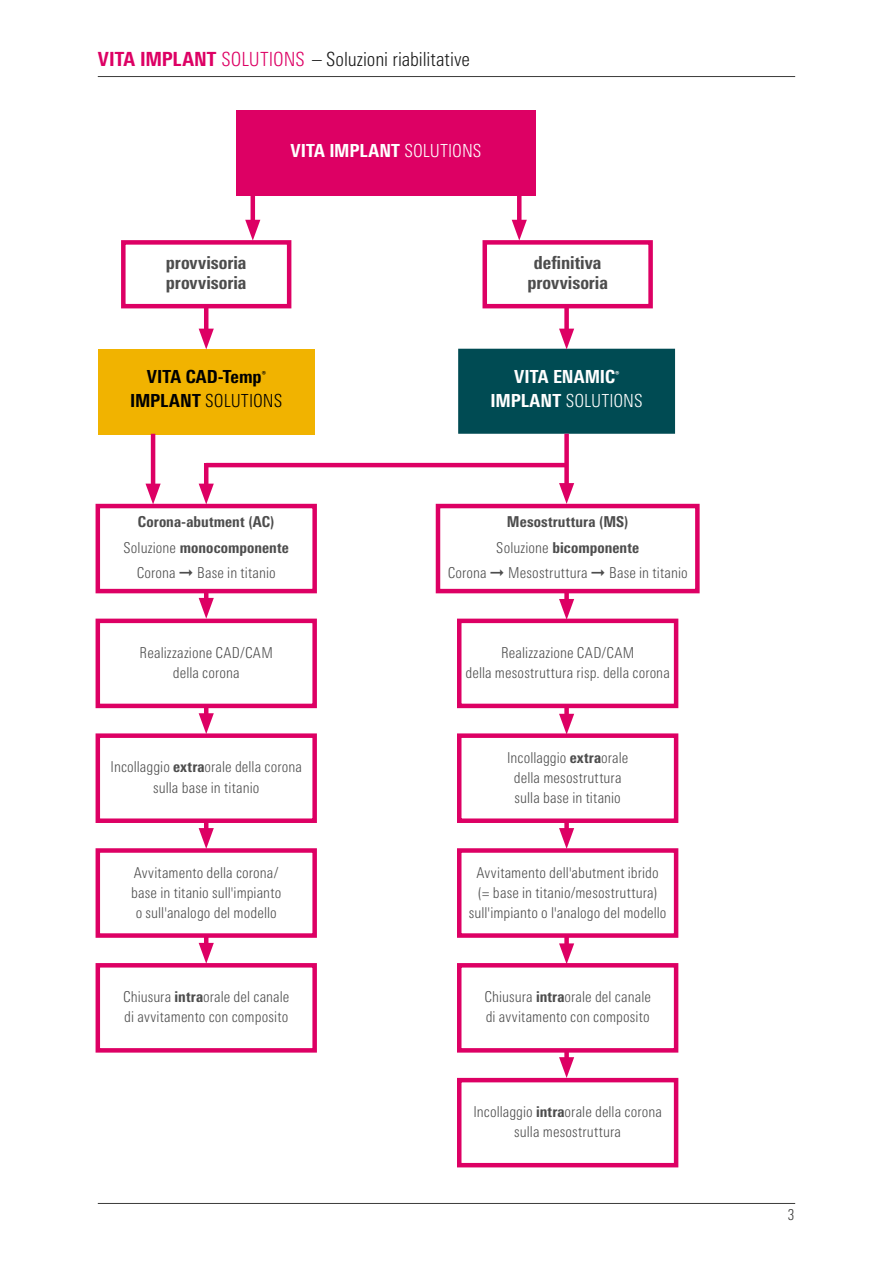
<style>
.page{position:relative;width:893px;height:1263px;background:#fff}
.page>*{position:absolute;margin:0;border:0;box-sizing:border-box;transform-origin:0 0}
.t1{font:300 condensed 19.5px "Univers Next Pro";letter-spacing:-.005em;color:#1a1a1a}
.t2{font:800 condensed 18px/24px "Univers Next Pro";letter-spacing:.005em;color:#fff;text-align:center}
.t3{font:800 condensed 18px/20.2px "Univers Next Pro";color:#4d4d4d}
.t4{font:800 condensed 18px/24px "Univers Next Pro";color:#000;text-align:center}
.t5{font:300 condensed 15px/20.2px "Univers Next Pro";letter-spacing:.005em;color:#4d4d4d;text-align:center}
.t6{font:800 condensed 15px/25.5px "Univers Next Pro";letter-spacing:.005em;color:#4d4d4d;text-align:center}
.t7{font:300 condensed 15px "Univers Next Pro";color:#3b3b3a}
.s1{font-weight:800;color:#dd0064}
.s2{color:#dd0064}
.s3{font-weight:300}
.s4{font-weight:800}
</style>
<div class="page">
<hr style="left:98px;top:1203px;width:697px;height:1px;background:#3b3b3a">
<hr style="left:98px;top:76px;width:697px;height:1px;background:#3b3b3a">
<div style="left:98px;top:349px;width:217px;height:85px;background:#f1b300"></div>
<div style="left:236px;top:111px;width:300px;height:85px;background:#dd0064"></div>
<div style="left:96px;top:504px;width:221px;height:89px;background:#fff;border:4px solid #dd0064"></div>
<div style="left:436px;top:504px;width:264px;height:89px;background:#fff;border:4px solid #dd0064"></div>
<div style="left:96px;top:619px;width:221px;height:89px;background:#fff;border:4px solid #dd0064"></div>
<div style="left:457px;top:619px;width:221px;height:89px;background:#fff;border:4px solid #dd0064"></div>
<div style="left:96px;top:733px;width:221px;height:90px;background:#fff;border:4px solid #dd0064"></div>
<div style="left:457px;top:733px;width:221px;height:90px;background:#fff;border:4px solid #dd0064"></div>
<div style="left:96px;top:848px;width:221px;height:90px;background:#fff;border:4px solid #dd0064"></div>
<div style="left:457px;top:848px;width:221px;height:90px;background:#fff;border:4px solid #dd0064"></div>
<div style="left:96px;top:963px;width:221px;height:89px;background:#fff;border:4px solid #dd0064"></div>
<div style="left:457px;top:963px;width:221px;height:89px;background:#fff;border:4px solid #dd0064"></div>
<div style="left:457px;top:1078px;width:221px;height:89px;background:#fff;border:4px solid #dd0064"></div>
<div style="left:121px;top:240px;width:170px;height:68px;background:#fff;border:4px solid #dd0064"></div>
<div style="left:482px;top:240px;width:171px;height:68px;background:#fff;border:4px solid #dd0064"></div>
<div style="left:458px;top:349px;width:217px;height:85px;background:#004b53;border:2px solid #004b53"></div>
<hr style="left:204px;top:463px;width:4px;height:29px;background:#dd0064">
<svg style="left:199px;top:484px;width:15px;height:20px"></svg>
<hr style="left:151px;top:434px;width:4px;height:58px;background:#dd0064">
<svg style="left:145px;top:484px;width:16px;height:20px"></svg>
<div style="left:564px;top:434px;width:5px;height:57px;background:#dd0064"></div>
<svg style="left:559px;top:483px;width:15px;height:21px"></svg>
<hr style="left:204px;top:591px;width:4px;height:15px;background:#dd0064">
<svg style="left:199px;top:598px;width:15px;height:21px"></svg>
<hr style="left:204px;top:706px;width:4px;height:15px;background:#dd0064">
<svg style="left:199px;top:713px;width:15px;height:21px"></svg>
<hr style="left:204px;top:821px;width:4px;height:15px;background:#dd0064">
<svg style="left:199px;top:828px;width:15px;height:21px"></svg>
<hr style="left:204px;top:935px;width:4px;height:16px;background:#dd0064">
<svg style="left:199px;top:943px;width:15px;height:21px"></svg>
<div style="left:564px;top:591px;width:5px;height:16px;background:#dd0064"></div>
<svg style="left:559px;top:599px;width:15px;height:21px"></svg>
<div style="left:564px;top:706px;width:5px;height:16px;background:#dd0064"></div>
<svg style="left:559px;top:714px;width:15px;height:21px"></svg>
<div style="left:564px;top:821px;width:5px;height:15px;background:#dd0064"></div>
<svg style="left:559px;top:828px;width:15px;height:21px"></svg>
<div style="left:564px;top:935px;width:5px;height:17px;background:#dd0064"></div>
<svg style="left:559px;top:943px;width:15px;height:21px"></svg>
<div style="left:564px;top:1050px;width:5px;height:15px;background:#dd0064"></div>
<svg style="left:559px;top:1057px;width:15px;height:21px"></svg>
<hr style="left:204px;top:307px;width:4px;height:30px;background:#dd0064">
<svg style="left:199px;top:329px;width:15px;height:20px"></svg>
<div style="left:564px;top:305px;width:5px;height:32px;background:#dd0064"></div>
<svg style="left:559px;top:329px;width:15px;height:20px"></svg>
<hr style="left:206px;top:463px;width:361px;height:4px;background:#dd0064">
<hr style="left:517px;top:196px;width:4px;height:32px;background:#dd0064">
<svg style="left:512px;top:220px;width:15px;height:21px"></svg>
<hr style="left:251px;top:196px;width:4px;height:32px;background:#dd0064">
<svg style="left:245px;top:220px;width:15px;height:21px"></svg>
<h1 class="t1" style="left:98px;top:48px;width:374px"><span class="s1">VITA IMPLANT</span> <span class="s2">SOLUTIONS</span> – Soluzioni riabilitative</h1>
<p class="t2" style="left:290px;top:138px;width:193px">VITA IMPLANT <span class="s3">SOLUTIONS</span></p>
<p class="t3" style="left:166px;top:252px;width:82px">provvisoria provvisoria</p>
<p class="t3" style="left:527px;top:252px;width:82px;text-align:center">definitiva provvisoria</p>
<p class="t4" style="left:130px;top:365px;width:154px">VITA CAD-Temp<sup>®<br></sup>IMPLANT <span class="s3">SOLUTIONS</span></p>
<p class="t2" style="left:491px;top:365px;width:154px">VITA ENAMIC<sup>®<br></sup>IMPLANT <span class="s3">SOLUTIONS</span></p>
<p class="t6" style="left:124px;top:509px;width:167px">Corona-abutment (AC)<br><span class="s3">Soluzione</span> monocomponente<br><span class="s3">Corona</span> ➞ <span class="s3">Base in titanio</span></p>
<p class="t5" style="left:140px;top:642px;width:135px">Realizzazione CAD/CAM della corona</p>
<p class="t5" style="left:111px;top:757px;width:193px">Incollaggio <span class="s4">extra</span>orale della corona sulla base in titanio</p>
<p class="t5" style="left:448px;top:509px;width:241px;line-height:25.5px"><span class="s4">Mesostruttura (MS)<br></span>Soluzione <span class="s4">bicomponente<br></span>Corona ➞ Mesostruttura ➞ Base in titanio</p>
<p class="t5" style="left:465px;top:642px;width:206px">Realizzazione CAD/CAM<br>della mesostruttura risp. della corona</p>
<p class="t5" style="left:507px;top:747px;width:123px">Incollaggio <span class="s4">extra</span>orale della mesostruttura sulla base in titanio</p>
<p class="t5" style="left:131px;top:862px;width:152px">Avvitamento della corona/ base in titanio sull'impianto o sull'analogo del modello</p>
<p class="t5" style="left:469px;top:862px;width:199px">Avvitamento dell'abutment ibrido<br>(= base in titanio/mesostruttura) sull'impianto o l'analogo del modello</p>
<p class="t5" style="left:123px;top:986px;width:168px;text-align:left">Chiusura <span class="s4">intra</span>orale del canale di avvitamento con composito</p>
<p class="t5" style="left:484px;top:986px;width:168px;text-align:left">Chiusura <span class="s4">intra</span>orale del canale di avvitamento con composito</p>
<p class="t5" style="left:473px;top:1101px;width:190px">Incollaggio <span class="s4">intra</span>orale della corona sulla mesostruttura</p>
<p class="t7" style="left:788px;top:1206px;width:8px">3</p>
</div>
